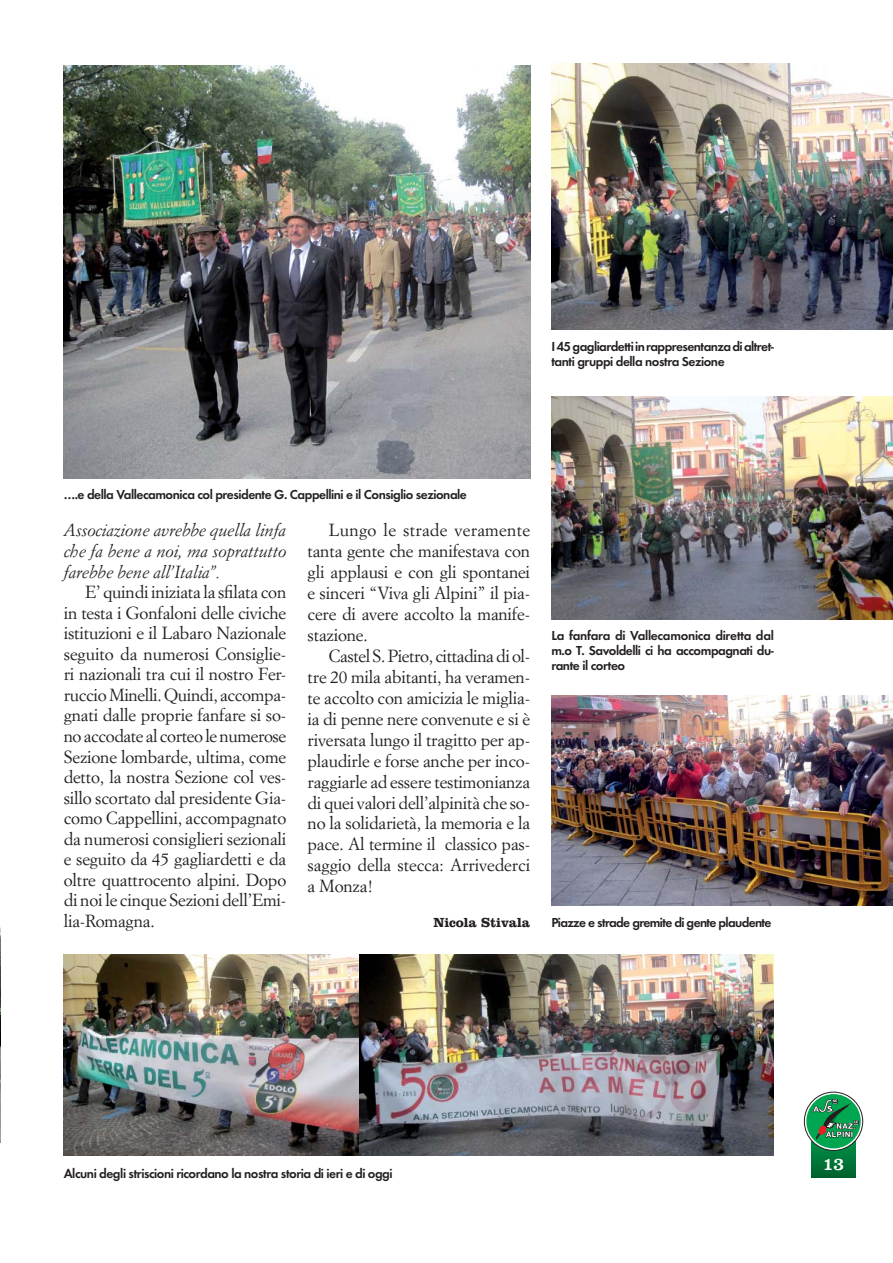
<style>
.page{position:relative;width:893px;height:1263px;background:#fff}
.page>*{position:absolute;margin:0;border:0;box-sizing:border-box;transform-origin:0 0}
.t1{font:18px "Clarendon BT";color:#fff}
.t2{font:17.25px/20.5px "Simoncini Garamond";letter-spacing:-.01em;color:#231f20;text-align:justify}
.t3{font:italic 17.25px/20.5px "Simoncini Garamond";letter-spacing:-.01em;color:#231f20;text-align:justify}
.t4{font:600 13.5px/15px "Futura T";letter-spacing:-.035em;color:#231f20}
.t5{font:700 13.5px "Clarendon BT";letter-spacing:-.005em;color:#231f20}
</style>
<div class="page">
<svg style="left:812px;top:1142px;width:43px;height:36px"></svg>
<svg style="left:804px;top:1092px;width:59px;height:59px"></svg>
<div style="left:806px;top:1094px;width:55px;height:54px;background:#00a650;border-radius:50%"></div>
<svg style="left:812px;top:1098px;width:47px;height:41px"></svg>
<div style="left:818px;top:1126px;width:8px;height:9px;background:#ed1c24;border-radius:3px"></div>
<img style="left:0;top:928px;width:1px;height:215px">
<img style="left:551px;top:396px;width:342px;height:223px">
<img style="left:551px;top:695px;width:342px;height:211px">
<img style="left:64px;top:954px;width:710px;height:202px">
<img style="left:64px;top:66px;width:466px;height:412px">
<img style="left:551px;top:64px;width:342px;height:266px">
<p class="t4" style="left:551px;top:339px;width:224px">I 45 gagliardetti in rappresentanza di altret&shy;tanti gruppi della nostra Sezione</p>
<p class="t4" style="left:64px;top:488px;width:405px">….e della Vallecamonica col presidente G. Cappellini e il Consiglio sezionale</p>
<p class="t3" style="left:64px;top:522px;width:224px">Associazione avrebbe quella linfa che fa bene a noi, ma soprattutto farebbe bene all’Italia”.</p>
<p class="t2" style="left:64px;top:583px;width:224px;text-indent:21px">E’ quindi iniziata la sfilata con in testa i Gonfaloni delle civiche istituzioni e il Labaro Nazionale seguito da numerosi Consiglie&shy;ri nazionali tra cui il nostro Fer&shy;ruccio Minelli. Quindi, accompa&shy;gnati dalle proprie fanfare si so&shy;no accodate al corteo le numerose Sezione lombarde, ultima, come detto, la nostra Sezione col ves&shy;sillo scortato dal presidente Gia&shy;como Cappellini, accompagnato da numerosi consiglieri sezionali e seguito da 45 gagliardetti e da oltre quattrocento alpini. Dopo di noi le cinque Sezioni dell’Emi&shy;lia-Romagna.</p>
<p class="t2" style="left:308px;top:521px;width:224px;text-indent:21px">Lungo le strade veramente tanta gente che manifestava con gli applausi e con gli spontanei e sinceri “Viva gli Alpini” il pia&shy;cere di avere accolto la manife&shy;stazione.</p>
<p class="t2" style="left:308px;top:647px;width:224px;text-indent:21px">Castel S. Pietro, cittadina di ol&shy;tre 20 mila abitanti, ha veramen&shy;te accolto con amicizia le miglia&shy;ia di penne nere convenute e si è riversata lungo il tragitto per ap&shy;plaudirle e forse anche per inco&shy;raggiarle ad essere testimonianza di quei valori dell’alpinità che so&shy;no la solidarietà, la memoria e la pace. Al termine il classico pas&shy;saggio della stecca: Arrivederci a Monza!</p>
<p class="t5" style="left:433px;top:918px;width:98px">Nicola Stivala</p>
<p class="t4" style="left:551px;top:628px;width:224px;text-align:justify">La fanfara di Vallecamonica diretta dal m.o T. Savoldelli ci ha accompagnati du&shy;rante il corteo</p>
<p class="t4" style="left:551px;top:916px;width:222px">Piazze e strade gremite di gente plaudente</p>
<p class="t4" style="left:64px;top:1166px;width:330px">Alcuni degli striscioni ricordano la nostra storia di ieri e di oggi</p>
<p class="t1" style="left:822px;top:1157px;width:23px">13</p>
</div>
